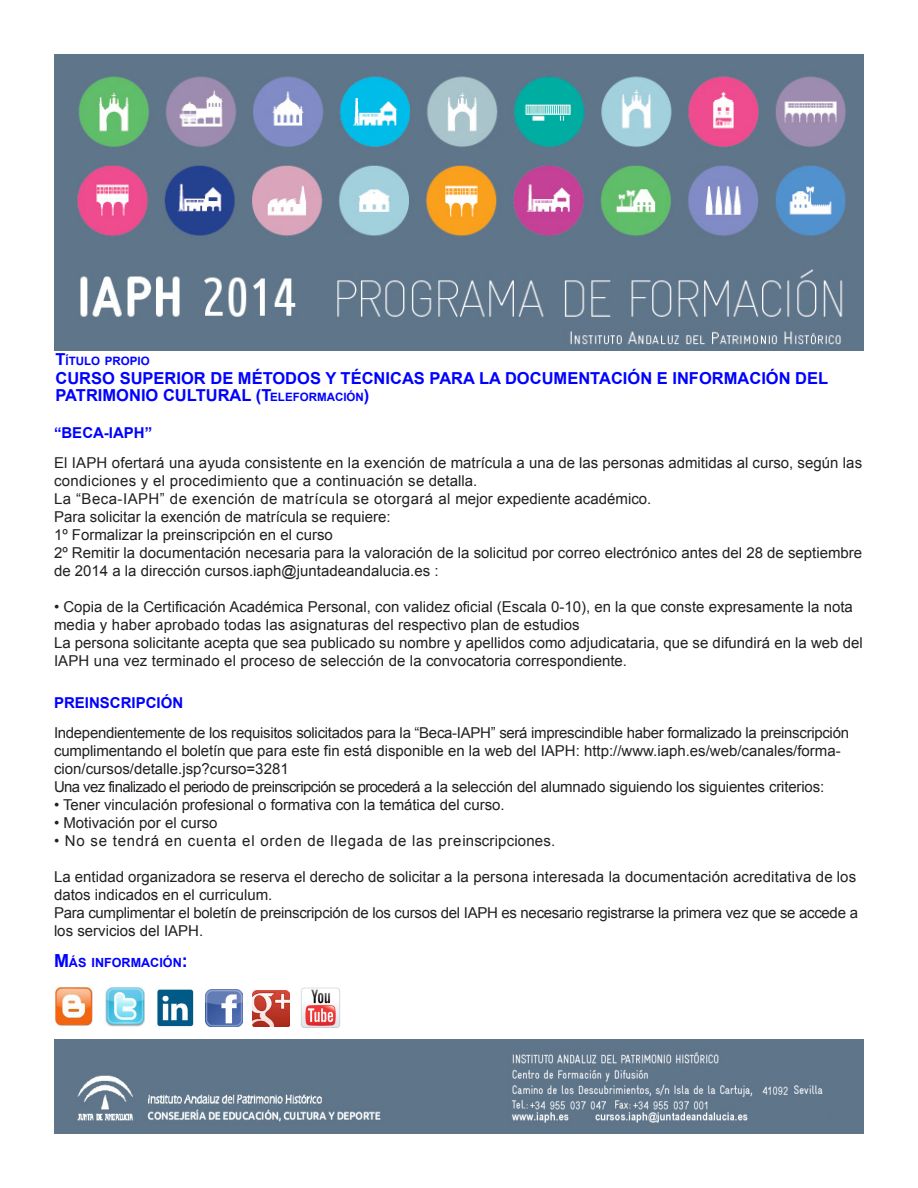
<style>
.page{position:relative;width:918px;height:1188px;background:#fff}
.page>*{position:absolute;margin:0;border:0;box-sizing:border-box;transform-origin:0 0}
.t1{font:700 16.5px/16.5px "Arial";color:#00f}
.t2{font:15px/18px "Arial";color:#231f20}
.t3{font:15px/18px "Arial";letter-spacing:-.02em;color:#231f20}
.t4{font:15px "Arial";letter-spacing:.03em;color:#231f20}
.t5{font:15px "Arial";letter-spacing:.05em;color:#231f20}
.t6{font:700 15px "Arial";color:#00f}
.t7{font:700 12.6px "Arial";color:#00f}
.t8{font:700 11.55px "Arial";color:#00f}
.s1{font-size:16.5px}
.s2{font-size:11.55px}
.s3{font-size:18px}
</style>
<div class="page">
<img style="left:54px;top:54px;width:809px;height:297px">
<img style="left:54px;top:1040px;width:810px;height:94px">
<img style="left:54px;top:986px;width:39px;height:39px">
<img style="left:105px;top:986px;width:40px;height:40px">
<img style="left:157px;top:989px;width:37px;height:38px">
<img style="left:206px;top:989px;width:36px;height:37px">
<img style="left:252px;top:991px;width:37px;height:35px">
<img style="left:301px;top:988px;width:39px;height:39px">
<p class="t8" style="left:56px;top:353px;width:96px"><span class="s1">T</span>ÍTULO PROPIO</p>
<p class="t1" style="left:56px;top:371px;width:121px">CURSO SUPERIOR</p>
<p class="t1" style="left:56px;top:371px;width:773px;text-indent:155px">DE MÉTODOS Y TÉCNICAS PARA LA DOCUMENTACIÓN E INFORMACIÓN DEL<br>PATRI MONIO CULTURAL (T<span class="s2">ELEFORMAC</span></p>
<p class="t8" style="left:343px;top:389px;width:28px">IÓN<span class="s1">)</span></p>
<p class="t6" style="left:54px;top:423px;width:100px">“BECA-IAPH”</p>
<p class="t2" style="left:54px;top:454px;width:810px">El IAPH ofertará una ayuda consistente en la exención de matrícula a una de las personas admitidas al curso, según las condiciones y el procedimiento que a continuación se detalla.</p>
<p class="t4" style="left:54px;top:489px;width:599px">La “Beca-IAPH” de exención de matrícula se otorgará al mejor expediente académico.</p>
<p class="t2" style="left:54px;top:508px;width:338px">Para solicitar la exención de matrícula se requiere:</p>
<p class="t2" style="left:54px;top:526px;width:280px">1º Formalizar la preinscripción en el curso</p>
<p class="t2" style="left:54px;top:544px;width:810px">2º Remitir la documentación necesaria para la valoración de la solicitud por correo electrónico antes del 28 de septiembre de 2014 a la dirección cursos.iaph@juntadeandalucia.es :</p>
<p class="t2" style="left:54px;top:598px;width:800px">• Copia de la Certificación Académica Personal, con validez oficial (Escala 0-10), en la que conste expresamente la nota media y haber aprobado todas las asignaturas del respectivo plan de estudios</p>
<p class="t2" style="left:54px;top:634px;width:810px">La persona solicitante acepta que sea publicado su nombre y apellidos como adjudicataria, que se difundirá en la web del<br>IAPH una vez terminado el proceso de selección de la convocatoria correspondiente.</p>
<p class="t6" style="left:54px;top:693px;width:131px">PREINSCRIPCIÓN</p>
<p class="t3" style="left:54px;top:724px;width:797px">Independientemente de los requisitos solicitados para la “Beca-IAPH” será imprescindible haber formalizado la preinscripción cumplimentando el boletín que para este fin está disponible en la web del IAPH: http://www.iaph.es/web/canales/forma&shy;cion/cursos/detalle.jsp?curso=3281</p>
<p class="t2" style="left:54px;top:778px;width:772px">Una vez finalizado el periodo de preinscripción se procederá a la selección del alumnado siguiendo los siguientes criterios:</p>
<p class="t2" style="left:54px;top:796px;width:452px">• Tener vinculación profesional o formativa con la temática del curso.</p>
<p class="t2" style="left:54px;top:814px;width:165px">• Motivación por el curso</p>
<p class="t5" style="left:54px;top:831px;width:503px">• No se tendrá en cuenta el orden de llegada de las preinscripciones.</p>
<p class="t2" style="left:54px;top:868px;width:804px">La entidad organizadora se reserva el derecho de solicitar a la persona interesada la documentación acreditativa de los datos indicados en el curriculum.</p>
<p class="t3" style="left:54px;top:904px;width:806px">Para cumplimentar el boletín de preinscripción de los cursos del IAPH es necesario registrarse la primera vez que se accede a los servicios del IAPH.</p>
<p class="t7" style="left:54px;top:954px;width:87px"><span class="s3">M</span>ÁS INFORMAC</p>
<p class="t7" style="left:159px;top:954px;width:30px">IÓN <span class="s3">:</span></p>
</div>
